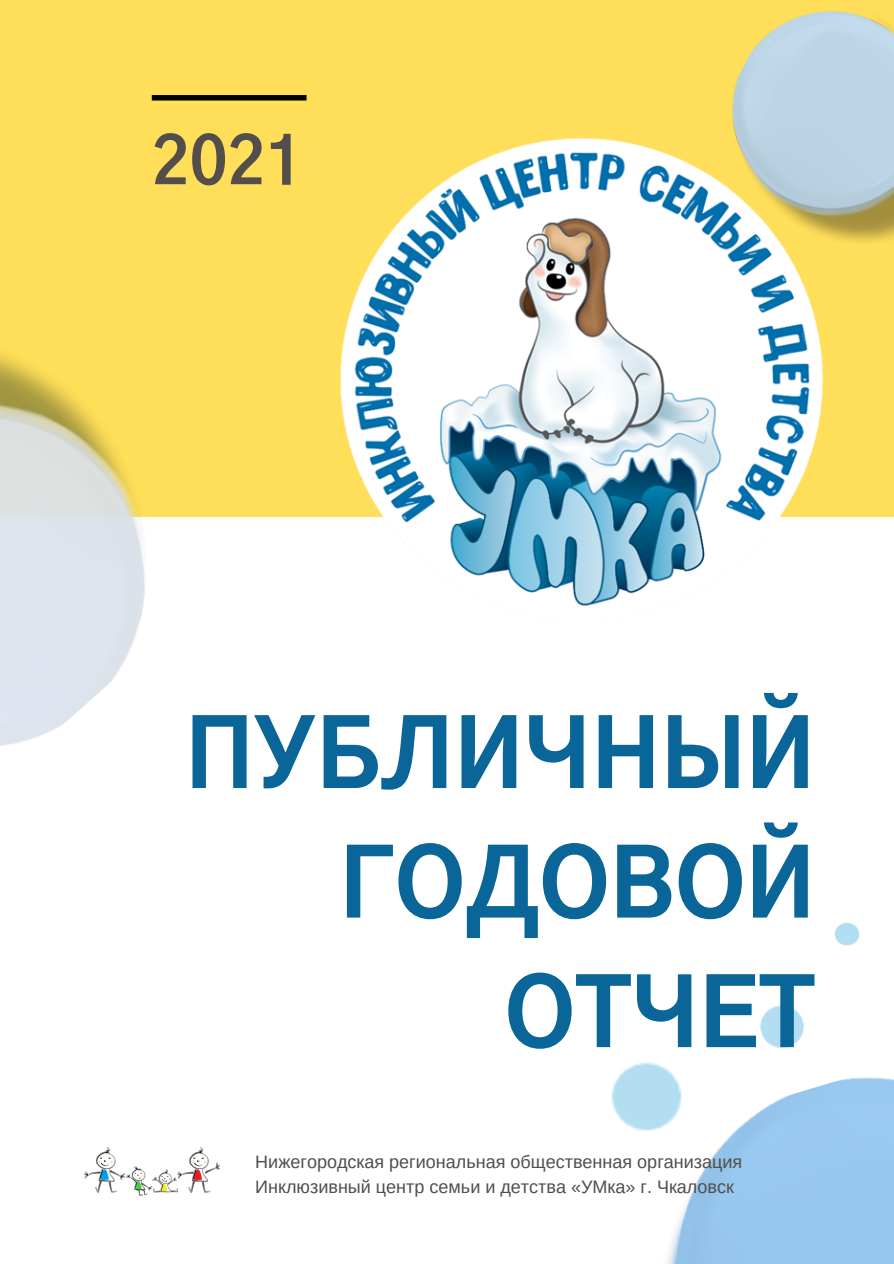
<style>
.page{position:relative;width:894px;height:1264px;background:#fff}
.page>*{position:absolute;margin:0;border:0;box-sizing:border-box;transform-origin:0 0}
.t1{font:800 92.7px/129.4px "Gothic A1";color:#0a6599;text-align:right}
.t2{font:700 64.65px "Gothic A1";color:#534d4b}
.t3{font:18px/24.8px "Arimo";color:#534d4b}
</style>
<div class="page">
<div style="left:0;top:0;width:893px;height:1263px;background:#ffde59"></div>
<div style="left:0;top:517px;width:893px;height:746px;background:#fff"></div>
<div style="left:152px;top:95px;width:154px;height:5px;background:#000"></div>
<img style="left:340px;top:138px;width:484px;height:468px">
<img style="left:834px;top:922px;width:25px;height:23px">
<img style="left:760px;top:1005px;width:44px;height:21px">
<img style="left:84px;top:1147px;width:136px;height:49px">
<img style="left:611px;top:1026px;width:282px;height:237px">
<img style="left:686px;top:11px;width:207px;height:275px">
<img style="left:0;top:354px;width:145px;height:392px">
<p class="t2" style="left:152px;top:133px;width:153px">2021</p>
<p class="t1" style="left:185px;top:695px;width:631px">ПУБЛИЧНЫЙ<br>ГОДОВОЙ<br>ОТЧЕТ</p>
<p class="t3" style="left:255px;top:1149px;width:488px">Нижегородская региональная общественная организация<br>Инклюзивный центр семьи и детства «УМка» г. Чкаловск</p>
</div>
